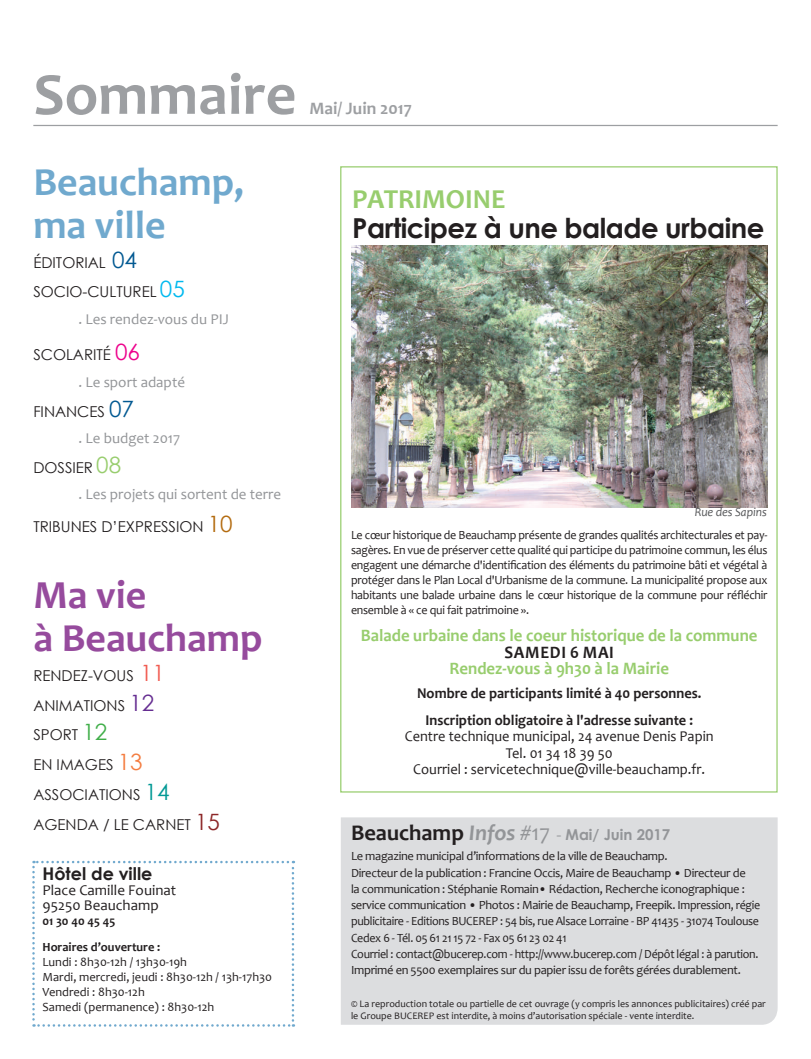
<style>
.page{position:relative;width:811px;height:1059px;background:#fff}
.page>*{position:absolute;margin:0;border:0;box-sizing:border-box;transform-origin:0 0}
.t1{font:700 60px "Candara";color:#9d9fa2}
.t2{font:700 40px/42.5px "Candara";color:#70a9ce}
.t3{font:700 40px/42.5px "Candara";color:#964b9d}
.t4{font:700 27.5px "Century Gothic";letter-spacing:-.02em;color:#231f20}
.t5{font:700 27.5px "Candara";color:#98cd6e}
.t6{font:700 17.5px "Candara";color:#98cd6e;scale:.96 1}
.t7{font:700 17.5px "Candara";color:#9d9fa2}
.t8{font:700 17.5px "Century Gothic";color:#231f20}
.t9{font:700 17.5px "Candara";letter-spacing:.04em;color:#231f20;scale:.96 1}
.t10{font:15px/29.8px "Century Gothic";color:#231f20}
.t11{font:15px/16.2px "Candara";color:#231f20;text-align:center;scale:.96 1}
.t12{font:700 15px/26.9px "Candara";color:#231f20;text-align:center;scale:.96 1}
.t13{font:15px "Candara";color:#939598}
.t14{font:15px/15px "Candara";color:#231f20}
.t15{font:700 15px "Century Gothic";color:#939598}
.t16{font:12.5px/16.2px "Candara";letter-spacing:-.025em;color:#231f20}
.t17{font:12.5px/15px "Candara";letter-spacing:-.025em;color:#231f20;text-align:justify;scale:.96 1}
.t18{font:12.5px/15px "Candara";color:#231f20}
.t19{font:700 12.5px/25.6px "Candara";color:#231f20}
.t20{font:italic 12.5px "Candara";color:#57585a;scale:.96 1}
.t21{font:10px/12px "Candara";color:#231f20}
.s1{font-size:22.5px;color:#015891}
.s2{font-size:22.5px;color:#00b9ef}
.s3{font-size:22.5px;color:#ed028c}
.s4{font-size:22.5px;color:#98cd6e}
.s5{font-size:22.5px;color:#b36b0f}
.s6{font-size:22.5px;color:#f15c52}
.s7{font-size:22.5px;color:#652d91}
.s8{font-size:22.5px;color:#40ae49}
.s9{font-size:22.5px;color:#f47d41}
.s10{font-size:22.5px;color:#029995}
.s11{font-size:22.5px;color:#8d2728}
.s12{font-family:"Candara";font-size:22.5px;color:#231f20}
.s13{font-family:"Candara";font-style:italic;font-size:22.5px}
.s14{font-family:"Candara";font-weight:400;font-size:22.5px}
.s15{font-weight:400}
</style>
<div class="page">
<div style="left:341px;top:817px;width:436px;height:208px;background:#dcdddf"></div>
<hr style="left:33px;top:125px;width:744px;height:1px;background:#9d9fa2">
<svg style="left:32px;top:861px;width:262px;height:166px"></svg>
<img style="left:351px;top:246px;width:416px;height:262px">
<h1 class="t1" style="left:33px;top:57px;width:264px">Sommaire</h1>
<h3 class="t7" style="left:309px;top:97px;width:104px">Mai/ Juin 2017</h3>
<h2 class="t2" style="left:33px;top:160px;width:212px">Beauchamp, ma ville</h2>
<p class="t10" style="left:33px;top:247px;width:153px">ÉDITORIAL <span class="s1">04<br></span>SOCIO-CULTUREL <span class="s2">05</span></p>
<p class="t13" style="left:78px;top:309px;width:152px">. Les rendez-vous du PIJ</p>
<p class="t10" style="left:33px;top:340px;width:108px">SCOLARITÉ <span class="s3">06</span></p>
<p class="t13" style="left:78px;top:372px;width:108px">. Le sport adapté</p>
<p class="t10" style="left:33px;top:396px;width:102px">FINANCES <span class="s1">07</span></p>
<p class="t13" style="left:78px;top:428px;width:103px">. Le budget 2017</p>
<p class="t10" style="left:33px;top:452px;width:89px">DOSSIER <span class="s4">08</span></p>
<p class="t13" style="left:78px;top:484px;width:204px">. Les projets qui sortent de terre</p>
<p class="t10" style="left:33px;top:512px;width:201px">TRIBUNES D’EXPRESSION <span class="s5">10</span></p>
<h2 class="t3" style="left:33px;top:574px;width:231px">Ma vie<br>à Beauchamp</h2>
<p class="t10" style="left:33px;top:660px;width:188px">RENDEZ-VOUS <span class="s6">11<br></span>ANIMATIONS <span class="s7">12<br></span>SPORT <span class="s8">12<br></span>EN IMAGES <span class="s9">13<br></span>ASSOCIATIONS <span class="s10">14<br></span>AGENDA / LE CARNET <span class="s11">15</span></p>
<h3 class="t8" style="left:42px;top:861px;width:111px">Hôtel de ville</h3>
<p class="t14" style="left:42px;top:883px;width:135px">Place Camille Fouinat<br>95250 Beauchamp</p>
<p class="t19" style="left:42px;top:908px;width:119px">01 30 40 45 45<br>Horaires d’ouverture :</p>
<p class="t18" style="left:42px;top:954px;width:231px">Lundi : 8h30-12h / 13h30-19h<br>Mardi, mercredi, jeudi : 8h30-12h / 13h-17h30<br>Vendredi : 8h30-12h<br>Samedi (permanence) : 8h30-12h</p>
<h3 class="t5" style="left:352px;top:182px;width:155px">PATRIMOINE</h3>
<h3 class="t4" style="left:352px;top:207px;width:413px">Participez à une balade urbaine</h3>
<p class="t20" style="left:694px;top:504px;width:77px">Rue des Sapins</p>
<p class="t17" style="left:351px;top:528px;width:435px">Le cœur historique de Beauchamp présente de grandes qualités architecturales et pay&shy;sagères. En vue de préserver cette qualité qui participe du patrimoine commun, les élus engagent une démarche d'identification des éléments du patrimoine bâti et végétal à protéger dans le Plan Local d'Urbanisme de la commune. La municipalité propose aux habitants une balade urbaine dans le cœur historique de la commune pour réfléchir ensemble à « ce qui fait patrimoine ».</p>
<h3 class="t6" style="left:361px;top:625px;width:415px">Balade urbaine dans le coeur historique de la commune</h3>
<h3 class="t9" style="left:504px;top:641px;width:116px">SAMEDI 6 MAI</h3>
<h3 class="t6" style="left:449px;top:657px;width:230px">Rendez-vous à 9h30 à la Mairie</h3>
<p class="t12" style="left:417px;top:680px;width:298px">Nombre de participants limité à 40 personnes.<br>Inscription obligatoire à l'adresse suivante :</p>
<p class="t11" style="left:405px;top:728px;width:323px">Centre technique municipal, 24 avenue Denis Papin<br>Tel. 01 34 18 39 50<br>Courriel : servicetechnique@ville-beauchamp.fr.</p>
<p class="t15" style="left:351px;top:823px;width:321px"><span class="s12">Beauchamp</span> <span class="s13">Infos</span> <span class="s14">#17</span> <span class="s15">-</span> Mai/ Juin 2017</p>
<p class="t16" style="left:351px;top:848px;width:411px">Le magazine municipal d’informations de la ville de Beauchamp.<br>Directeur de la publication : Francine Occis, Maire de Beauchamp • Directeur de<br>la communication : Stéphanie Romain• Rédaction, Recherche iconographique : service communication • Photos : Mairie de Beauchamp, Freepik. Impression, régie publicitaire - Editions BUCEREP : 54 bis, rue Alsace Lorraine - BP 41435 - 31074 Toulouse Cedex 6 - Tél. 05 61 21 15 72 - Fax 05 61 23 02 41<br>Courriel : contact@bucerep.com - http://www.bucerep.com / Dépôt légal : à parution.<br>Imprimé en 5500 exemplaires sur du papier issu de forêts gérées durablement.</p>
<p class="t21" style="left:351px;top:997px;width:416px">© La reproduction totale ou partielle de cet ouvrage (y compris les annonces publicitaires) créé par le Groupe BUCEREP est interdite, à moins d’autorisation spéciale - vente interdite.</p>
</div>
